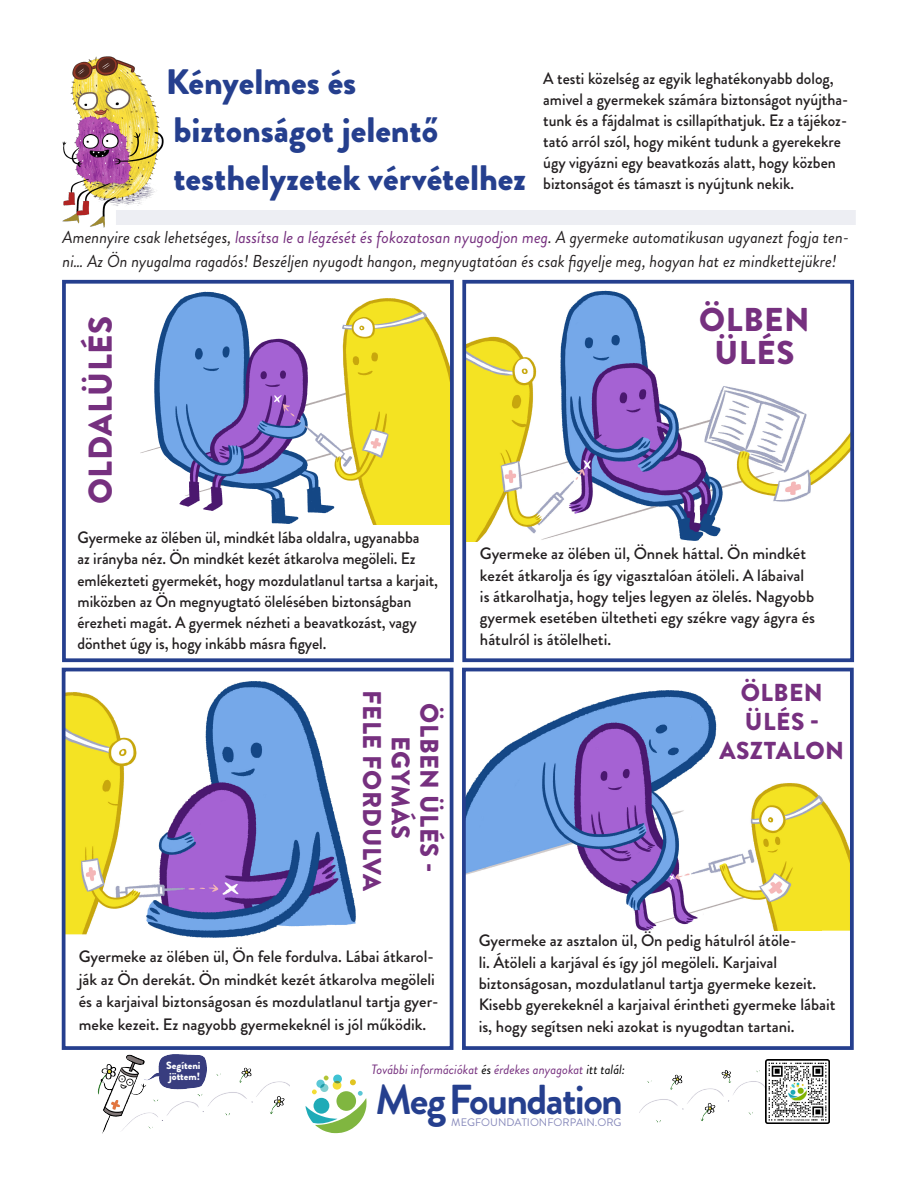
<style>
.page{position:relative;width:918px;height:1188px;background:#fff}
.page>*{position:absolute;margin:0;border:0;box-sizing:border-box;transform-origin:0 0}
.t1{font:700 41.85px "Brandon Grotesque";letter-spacing:-.04em;color:#253f8e}
.t2{font:900 35.4px/48px "Brandon Grotesque";color:#253f8e}
.t3{font:900 33px/33px "Brandon Grotesque";letter-spacing:.02em;color:#76307f;text-align:center}
.t4{font:900 25.5px/28.7px "Brandon Grotesque";letter-spacing:.02em;color:#76307f;text-align:center}
.t5{font:900 24.45px/29px "Brandon Grotesque";letter-spacing:.02em;color:#76307f;text-align:center}
.t6{font:italic 17.25px/24.2px "Brandon Grotesque";color:#231f20}
.t7{font:500 16.5px/21.3px "Brandon Grotesque";color:#231f20}
.t8{font:500 16.5px/21px "Brandon Grotesque";color:#231f20;scale:.96 1}
.t9{font:italic 13.5px "Brandon Grotesque";color:#76307f}
.t10{font:10.95px "Brandon Grotesque";color:#8688ba}
.t11{font:900 10.5px/11.4px "Brandon Grotesque";color:#fff}
.s1{color:#76307f}
.s2{color:#000}
</style>
<div class="page">
<img style="left:467px;top:691px;width:382px;height:239px">
<div style="left:462px;top:668px;width:392px;height:382px;border:4px solid #253f8e"></div>
<img style="left:141px;top:291px;width:308px;height:233px">
<img style="left:467px;top:290px;width:382px;height:252px">
<div style="left:462px;top:280px;width:392px;height:382px;border:4px solid #253f8e"></div>
<img style="left:67px;top:682px;width:288px;height:256px">
<img style="left:62px;top:56px;width:102px;height:172px">
<div style="left:116px;top:210px;width:740px;height:15px;background:#edeef3"></div>
<svg style="left:306px;top:1075px;width:61px;height:58px"></svg>
<img style="left:97px;top:1054px;width:193px;height:80px">
<img style="left:639px;top:1045px;width:173px;height:79px">
<img style="left:765px;top:1060px;width:64px;height:63px">
<div style="left:62px;top:280px;width:392px;height:382px;border:4px solid #253f8e"></div>
<div style="left:62px;top:668px;width:391px;height:382px;border:4px solid #253f8e"></div>
<svg style="left:163px;top:1058px;width:40px;height:24px"></svg>
<h2 class="t2" style="left:166px;top:58px;width:362px">Kényelmes és<br>biztonságot jelentő testhelyzetek vérvételhez</h2>
<p class="t8" style="left:543px;top:68px;width:319px">A testi közelség az egyik leghatékonyabb dolog, amivel a gyermekek számára biztonságot nyújtha&shy;tunk és a fájdalmat is csillapíthatjuk. Ez a tájékoz&shy;tató arról szól, hogy miként tudunk a gyerekekre úgy vigyázni egy beavatkozás alatt, hogy közben biztonságot és támaszt is nyújtunk nekik.</p>
<p class="t6" style="left:63px;top:225px;width:788px">Amennyire csak lehetséges, <span class="s1">lassítsa le a légzését és fokozatosan nyugodjon meg</span>. A gyermeke automatikusan ugyanezt fogja ten&shy;ni… Az Ön nyugalma ragadós! Beszéljen nyugodt hangon, megnyugtatóan és csak figyelje meg, hogyan hat ez mindkettejükre!</p>
<h3 class="t3" style="left:85px;top:504px;width:190px;rotate:-90deg">OLDALÜLÉS</h3>
<p class="t8" style="left:78px;top:527px;width:377px">Gyermeke az ölében ül, mindkét lába oldalra, ugyanabba<br>az irányba néz. Ön mindkét kezét átkarolva megöleli. Ez emlékezteti gyermekét, hogy mozdulatlanul tartsa a karjait, miközben az Ön megnyugtató ölelésében biztonságban érezheti magát. A gyermek nézheti a beavatkozást, vagy dönthet úgy is, hogy inkább másra figyel.</p>
<h3 class="t4" style="left:443px;top:690px;width:203px;rotate:90deg">ÖLBEN ÜLÉS -<br>EGYMÁS<br>FELE FORDULVA</h3>
<p class="t7" style="left:79px;top:945px;width:361px;line-height:22.8px">Gyermeke az ölében ül, Ön fele fordulva. Lábai átkarol&shy;ják az Ön derekát. Ön mindkét kezét átkarolva megöleli és a karjaival biztonságosan és mozdulatlanul tartja gyer&shy;meke kezeit. Ez nagyobb gyermekeknél is jól működik.</p>
<h3 class="t3" style="left:699px;top:304px;width:112px">ÖLBEN<br>ÜLÉS</h3>
<p class="t7" style="left:480px;top:543px;width:337px">Gyermeke az ölében ül, Önnek háttal. Ön mindkét kezét átkarolja és így vigasztalóan átöleli. A lábaival is átkarolhatja, hogy teljes legyen az ölelés. Nagyobb gyermek esetében ültetheti egy székre vagy ágyra és hátulról is átölelheti.</p>
<h3 class="t5" style="left:719px;top:678px;width:126px">ÖLBEN<br>ÜLÉS -<br>ASZTALON</h3>
<p class="t7" style="left:479px;top:930px;width:358px">Gyermeke az asztalon ül, Ön pedig hátulról átöle-<br>li. Átöleli a karjával és így jól megöleli. Karjaival biztonságosan, mozdulatlanul tartja gyermeke kezeit.<br>Kisebb gyerekeknél a karjaival érintheti gyermeke lábait is, hogy segítsen neki azokat is nyugodtan tartani.</p>
<p class="t11" style="left:166px;top:1060px;width:36px">Segíteni jöttem!</p>
<p class="t9" style="left:372px;top:1060px;width:255px">További információkat <span class="s2">és</span> érdekes anyagokat <span class="s2">itt talál:</span></p>
<h1 class="t1" style="left:376px;top:1070px;width:249px">Meg Foundation</h1>
<p class="t10" style="left:451px;top:1115px;width:172px">MEGFOUNDATIONFORPAIN.ORG</p>
</div>
